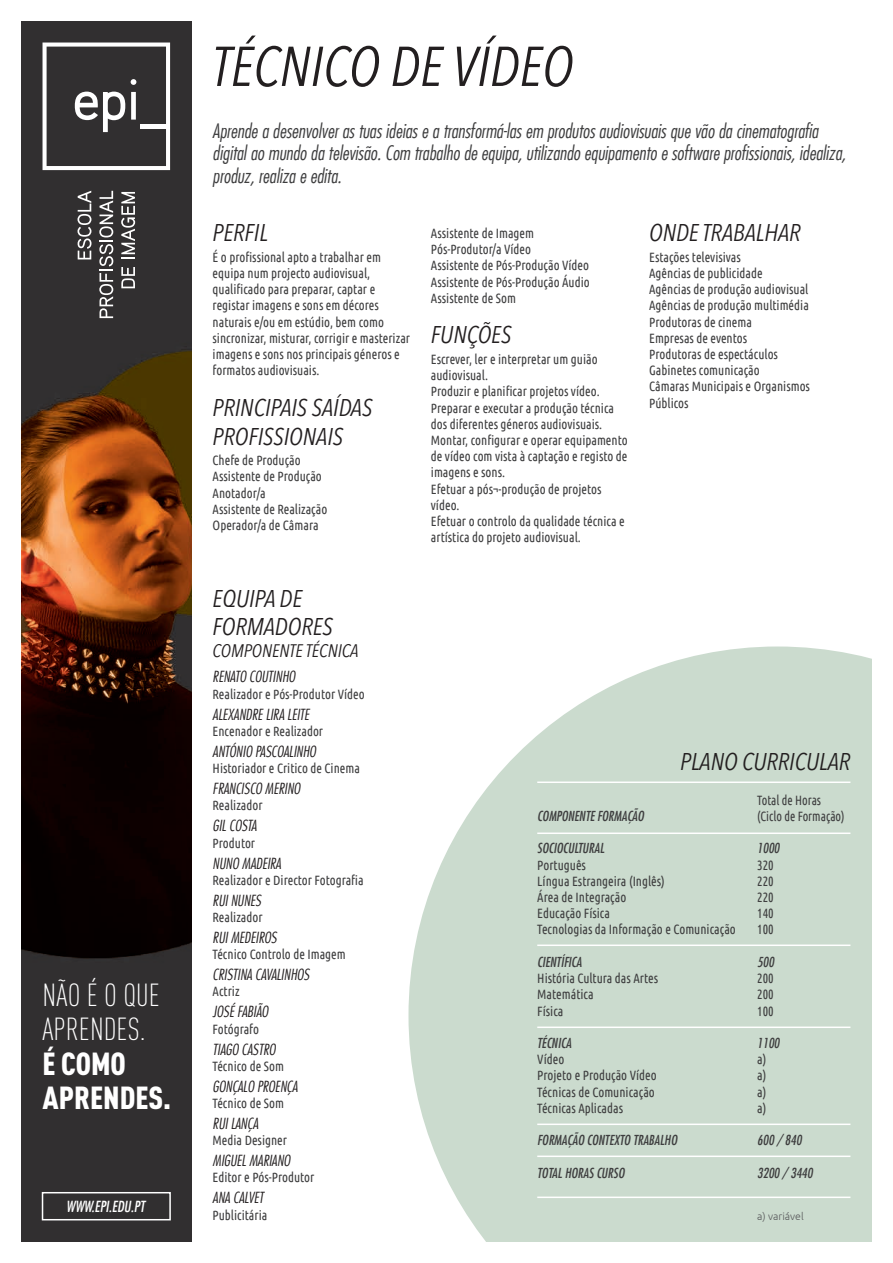
<style>
.page{position:relative;width:893px;height:1263px;background:#fff}
.page>*{position:absolute;margin:0;border:0;box-sizing:border-box;transform-origin:0 0}
.t1{font:italic condensed 55.5px "Avenir Next LT Pro";color:#231f20}
.t2{font:300 31.5px/34.5px "DIN Cond";color:#fff}
.t3{font:900 31.5px/34.5px "DIN Cond";color:#fff}
.t4{font:italic condensed 24px/28.8px "Avenir Next LT Pro";color:#231f20}
.t5{font:italic 300 condensed 19.5px/22.5px "Futura LT";color:#3e3e3f}
.t6{font:italic condensed 18px "Avenir Next LT Pro";color:#231f20}
.t7{font:italic 300 condensed 15px "Futura LT";color:#231f20}
.t8{font:italic condensed 15px "Futura LT";color:#fff}
.t9{font:13.5px/16.2px "Ubuntu Condensed";color:#3e3e3f;scale:.95 1}
.t10{font:italic condensed 13.5px "Futura LT";color:#3e3e3f}
.t11{font:13.5px/16.2px "Ubuntu Condensed";color:#3e3e3f;scale:.9 1}
.t12{font:300 10.5px "Ubuntu";color:#57585a}
</style>
<div class="page">
<svg style="left:408px;top:646px;width:464px;height:596px;background:#d1dfd4"></svg>
<img style="left:21px;top:21px;width:170px;height:1221px">
<div style="left:42px;top:1192px;width:129px;height:28px;border:2px solid #fff"></div>
<svg style="left:121px;top:267px;width:14px;height:21px"></svg>
<svg style="left:121px;top:192px;width:14px;height:67px"></svg>
<svg style="left:99px;top:191px;width:14px;height:127px"></svg>
<svg style="left:78px;top:191px;width:14px;height:68px"></svg>
<svg style="left:43px;top:43px;width:127px;height:127px"></svg>
<hr style="left:140px;top:124px;width:28px;height:4px;background:#fff">
<hr style="left:537px;top:1196px;width:313px;height:2px;background:#fff">
<hr style="left:537px;top:1026px;width:313px;height:2px;background:#fff">
<hr style="left:537px;top:1123px;width:313px;height:2px;background:#fff">
<hr style="left:537px;top:781px;width:313px;height:2px;background:#fff">
<hr style="left:537px;top:1155px;width:313px;height:2px;background:#fff">
<hr style="left:537px;top:944px;width:313px;height:2px;background:#fff">
<hr style="left:537px;top:832px;width:313px;height:2px;background:#fff">
<h2 class="t2" style="left:43px;top:977px;width:119px">NÃO É O QUE<br>APRENDES.</h2>
<h2 class="t3" style="left:43px;top:1045px;width:130px">É COMO<br>APRENDES.</h2>
<p class="t8" style="left:66px;top:1197px;width:80px">WWW.EPI.EDU.PT</p>
<h1 class="t1" style="left:212px;top:33px;width:363px">TÉCNICO DE VÍDEO</h1>
<p class="t5" style="left:213px;top:119px;width:635px">Aprende a desenvolver as tuas ideias e a transformá-las em produtos audiovisuais que vão da cinematografia digital ao mundo da televisão. Com trabalho de equipa, utilizando equipamento e software profissionais, idealiza, produz, realiza e edita.</p>
<h3 class="t4" style="left:213px;top:218px;width:57px">PERFIL</h3>
<p class="t9" style="left:213px;top:248px;width:209px">É o profissional apto a trabalhar em equipa num projecto audiovisual, qualificado para preparar, captar e registar imagens e sons em décores naturais e/ou em estúdio, bem como sincronizar, misturar, corrigir e masterizar imagens e sons nos principais géneros e formatos audiovisuais.</p>
<h3 class="t4" style="left:213px;top:393px;width:161px">PRINCIPAIS SAÍDAS<br>PROFISSIONAIS</h3>
<p class="t9" style="left:213px;top:452px;width:122px">Chefe de Produção<br>Assistente de Produção<br>Anotador/a<br>Assistente de Realização<br>Operador/a de Câmara</p>
<h3 class="t4" style="left:213px;top:584px;width:122px">EQUIPA DE<br>FORMADORES</h3>
<h3 class="t6" style="left:213px;top:640px;width:147px">COMPONENTE TÉCNICA</h3>
<p class="t7" style="left:213px;top:668px;width:84px">RENATO COUTINHO</p>
<p class="t9" style="left:213px;top:685px;width:162px">Realizador e Pós-Produtor Vídeo</p>
<p class="t7" style="left:213px;top:705px;width:98px">ALEXANDRE LIRA LEITE</p>
<p class="t9" style="left:213px;top:722px;width:118px">Encenador e Realizador</p>
<p class="t7" style="left:213px;top:742px;width:105px">ANTÓNIO PASCOALINHO</p>
<p class="t9" style="left:213px;top:760px;width:157px">Historiador e Critico de Cinema</p>
<p class="t7" style="left:213px;top:780px;width:89px">FRANCISCO MERINO</p>
<p class="t9" style="left:213px;top:797px;width:54px">Realizador</p>
<p class="t7" style="left:213px;top:817px;width:46px">GIL COSTA</p>
<p class="t9" style="left:213px;top:834px;width:46px">Produtor</p>
<p class="t7" style="left:213px;top:854px;width:70px">NUNO MADEIRA</p>
<p class="t9" style="left:213px;top:871px;width:161px">Realizador e Director Fotografia</p>
<p class="t7" style="left:213px;top:891px;width:50px">RUI NUNES</p>
<p class="t9" style="left:213px;top:908px;width:54px">Realizador</p>
<p class="t7" style="left:213px;top:928px;width:65px">RUI MEDEIROS</p>
<p class="t9" style="left:213px;top:946px;width:142px">Técnico Controlo de Imagem</p>
<p class="t7" style="left:213px;top:966px;width:98px">CRISTINA CAVALINHOS</p>
<p class="t9" style="left:213px;top:983px;width:30px">Actriz</p>
<p class="t7" style="left:213px;top:1003px;width:57px">JOSÉ FABIÃO</p>
<p class="t9" style="left:213px;top:1020px;width:50px">Fotógrafo</p>
<p class="t7" style="left:213px;top:1040px;width:64px">TIAGO CASTRO</p>
<p class="t9" style="left:213px;top:1057px;width:77px">Técnico de Som</p>
<p class="t7" style="left:213px;top:1077px;width:86px">GONÇALO PROENÇA</p>
<p class="t9" style="left:213px;top:1094px;width:77px">Técnico de Som</p>
<p class="t7" style="left:213px;top:1114px;width:47px">RUI LANÇA</p>
<p class="t9" style="left:213px;top:1132px;width:80px">Media Designer</p>
<p class="t7" style="left:213px;top:1152px;width:79px">MIGUEL MARIANO</p>
<p class="t9" style="left:213px;top:1169px;width:109px">Editor e Pós-Produtor</p>
<p class="t7" style="left:213px;top:1189px;width:52px">ANA CALVET</p>
<p class="t9" style="left:213px;top:1206px;width:59px">Publicitária</p>
<p class="t9" style="left:431px;top:225px;width:169px">Assistente de Imagem<br>Pós-Produtor/a Vídeo<br>Assistente de Pós-Produção Vídeo<br>Assistente de Pós-Produção Áudio<br>Assistente de Som</p>
<h3 class="t4" style="left:431px;top:320px;width:82px">FUNÇÕES</h3>
<p class="t9" style="left:431px;top:351px;width:209px">Escrever, ler e interpretar um guião audiovisual.<br>Produzir e planificar projetos vídeo.<br>Preparar e executar a produção técnica dos diferentes géneros audiovisuais.<br>Montar, configurar e operar equipamento de vídeo com vista à captação e registo de imagens e sons.<br>Efetuar a pós¬-produção de projetos vídeo.<br>Efetuar o controlo da qualidade técnica e artística do projeto audiovisual.</p>
<h3 class="t4" style="left:649px;top:218px;width:153px">ONDE TRABALHAR</h3>
<p class="t9" style="left:649px;top:248px;width:171px">Estações televisivas<br>Agências de publicidade<br>Agências de produção audiovisual<br>Agências de produção multimédia<br>Produtoras de cinema<br>Empresas de eventos<br>Produtoras de espectáculos<br>Gabinetes comunicação<br>Câmaras Municipais e Organismos<br>Públicos</p>
<h3 class="t4" style="left:680px;top:747px;width:171px">PLANO CURRICULAR</h3>
<p class="t10" style="left:537px;top:808px;width:108px">COMPONENTE FORMAÇÃO</p>
<p class="t10" style="left:537px;top:840px;width:68px">SOCIOCULTURAL</p>
<p class="t9" style="left:537px;top:856px;width:211px">Português<br>Língua Estrangeira (Inglês)<br>Área de Integração<br>Educação Física<br>Tecnologias da Informação e Comunicação</p>
<p class="t10" style="left:537px;top:954px;width:46px">CIENTÍFICA</p>
<p class="t9" style="left:537px;top:970px;width:129px">História Cultura das Artes<br>Matemática<br>Física</p>
<p class="t10" style="left:537px;top:1035px;width:35px">TÉCNICA</p>
<p class="t9" style="left:537px;top:1051px;width:127px">Vídeo<br>Projeto e Produção Vídeo<br>Técnicas de Comunicação<br>Técnicas Aplicadas</p>
<p class="t10" style="left:537px;top:1132px;width:141px">FORMAÇÃO CONTEXTO TRABALHO</p>
<p class="t10" style="left:537px;top:1164px;width:89px">TOTAL HORAS CURSO</p>
<p class="t11" style="left:757px;top:791px;width:99px">Total de Horas (Ciclo de Formação)</p>
<p class="t10" style="left:757px;top:840px;width:24px">1000</p>
<p class="t9" style="left:757px;top:856px;width:19px;text-align:justify">320<br>220<br>220<br>140<br>100</p>
<p class="t10" style="left:757px;top:954px;width:18px">500</p>
<p class="t9" style="left:757px;top:970px;width:19px;text-align:justify">200<br>200<br>100</p>
<p class="t10" style="left:757px;top:1035px;width:24px">1100</p>
<p class="t9" style="left:757px;top:1051px;width:11px;text-align:justify">a) a) a) a)</p>
<p class="t10" style="left:757px;top:1132px;width:46px">600 / 840</p>
<p class="t10" style="left:757px;top:1164px;width:57px">3200 / 3440</p>
<p class="t12" style="left:757px;top:1210px;width:48px">a) variável</p>
</div>
